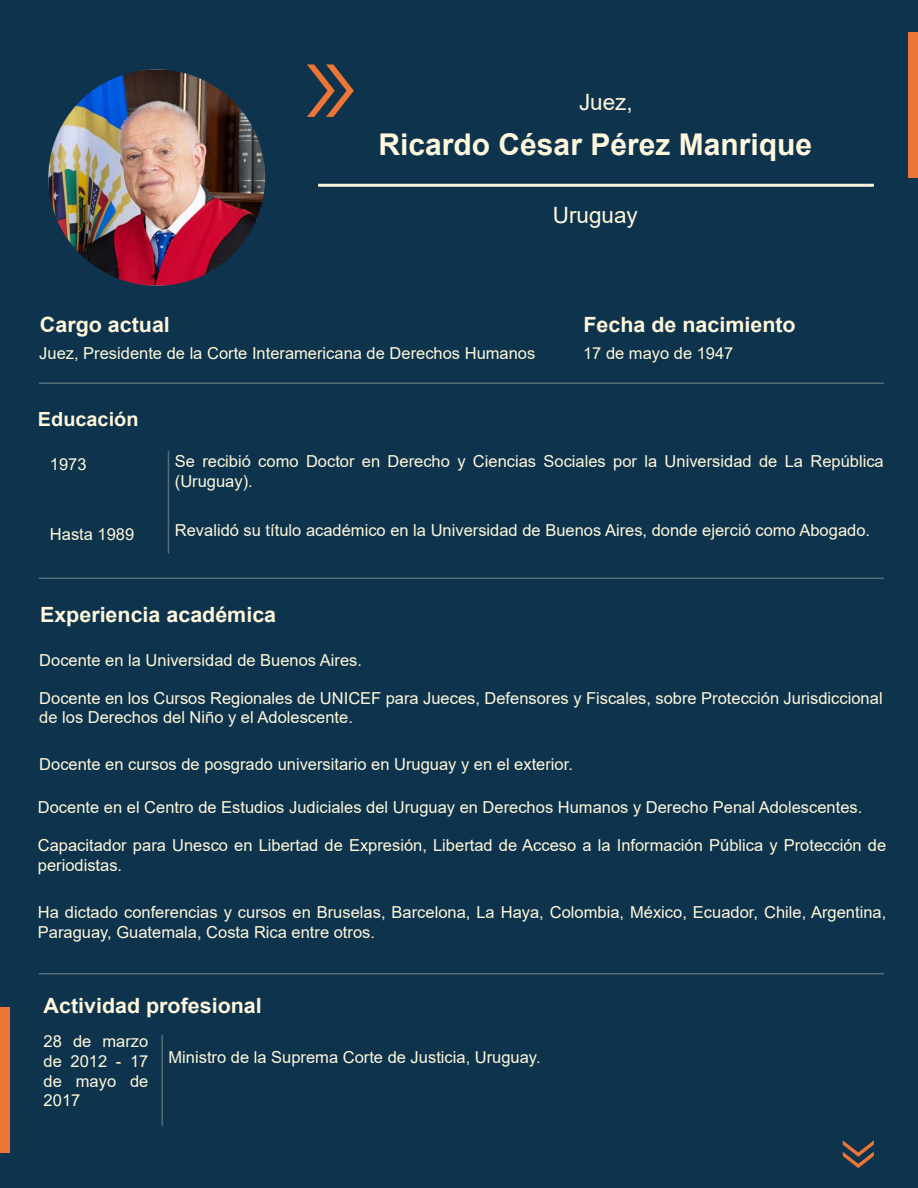
<style>
.page{position:relative;width:918px;height:1188px;background:#0d334d}
.page>*{position:absolute;margin:0;border:0;box-sizing:border-box;transform-origin:0 0}
.t1{font:700 30px "Arial";color:#fff8dc}
.t2{font:22.5px "Arial";color:#fff8dc}
.t3{font:700 21px "Arial";color:#fff8dc}
.t4{font:700 19.5px "Arial";color:#fff8dc}
.t5{font:16.5px/19.8px "Arial";color:#fff8dc}
</style>
<div class="page">
<hr style="left:318px;top:184px;width:556px;height:3px;background:#fff8dc">
<hr style="left:39px;top:382px;width:845px;height:2px;background:#fff8dc">
<hr style="left:39px;top:578px;width:845px;height:1px;background:#fff8dc">
<hr style="left:39px;top:973px;width:845px;height:1px;background:#fff8dc">
<div style="left:908px;top:33px;width:10px;height:145px;background:#ed7637"></div>
<div style="left:0;top:1008px;width:10px;height:145px;background:#ed7637"></div>
<svg style="left:307px;top:64px;width:47px;height:53px"></svg>
<svg style="left:843px;top:1140px;width:31px;height:28px"></svg>
<hr style="left:161px;top:1035px;width:2px;height:91px;background:#fff8dc">
<hr style="left:168px;top:451px;width:1px;height:103px;background:#fff8dc">
<img style="left:48px;top:69px;width:218px;height:217px">
<h2 class="t2" style="left:579px;top:87px;width:55px">Juez,</h2>
<h1 class="t1" style="left:379px;top:123px;width:435px">Ricardo César Pérez Manrique</h1>
<h2 class="t2" style="left:553px;top:199px;width:87px">Uruguay</h2>
<p class="t3" style="left:40px;top:310px;width:131px">Cargo actual</p>
<p class="t5" style="left:39px;top:344px;width:498px">Juez, Presidente de la Corte Interamericana de Derechos Humanos</p>
<p class="t4" style="left:38px;top:406px;width:102px">Educación</p>
<p class="t3" style="left:583px;top:310px;width:214px">Fecha de nacimiento</p>
<p class="t5" style="left:583px;top:344px;width:152px">17 de mayo de 1947</p>
<p class="t5" style="left:50px;top:454px;width:38px">1973</p>
<p class="t5" style="left:175px;top:451px;width:710px">Se recibió como Doctor en Derecho y Ciencias Sociales por la Universidad de La República (Uruguay).</p>
<p class="t5" style="left:50px;top:524px;width:86px">Hasta 1989</p>
<p class="t5" style="left:175px;top:521px;width:697px">Revalidó su título académico en la Universidad de Buenos Aires, donde ejerció como Abogado.</p>
<p class="t3" style="left:40px;top:600px;width:238px">Experiencia académica</p>
<p class="t5" style="left:39px;top:650px;width:324px">Docente en la Universidad de Buenos Aires.</p>
<p class="t5" style="left:39px;top:688px;width:845px">Docente en los Cursos Regionales de UNICEF para Jueces, Defensores y Fiscales, sobre Protección Jurisdiccional de los Derechos del Niño y el Adolescente.</p>
<p class="t5" style="left:39px;top:755px;width:535px">Docente en cursos de posgrado universitario en Uruguay y en el exterior.</p>
<p class="t5" style="left:38px;top:798px;width:826px">Docente en el Centro de Estudios Judiciales del Uruguay en Derechos Humanos y Derecho Penal Adolescentes.</p>
<p class="t5" style="left:38px;top:835px;width:850px">Capacitador para Unesco en Libertad de Expresión, Libertad de Acceso a la Información Pública y Protección de periodistas.</p>
<p class="t5" style="left:38px;top:902px;width:850px">Ha dictado conferencias y cursos en Bruselas, Barcelona, La Haya, Colombia, México, Ecuador, Chile, Argentina,<br>Paraguay, Guatemala, Costa Rica entre otros.</p>
<p class="t3" style="left:44px;top:991px;width:220px">Actividad profesional</p>
<p class="t5" style="left:44px;top:1031px;width:106px;text-align:justify">28 de marzo de 2012 - 17 de mayo de 2017</p>
<p class="t5" style="left:169px;top:1047px;width:374px">Ministro de la Suprema Corte de Justicia, Uruguay.</p>
</div>
